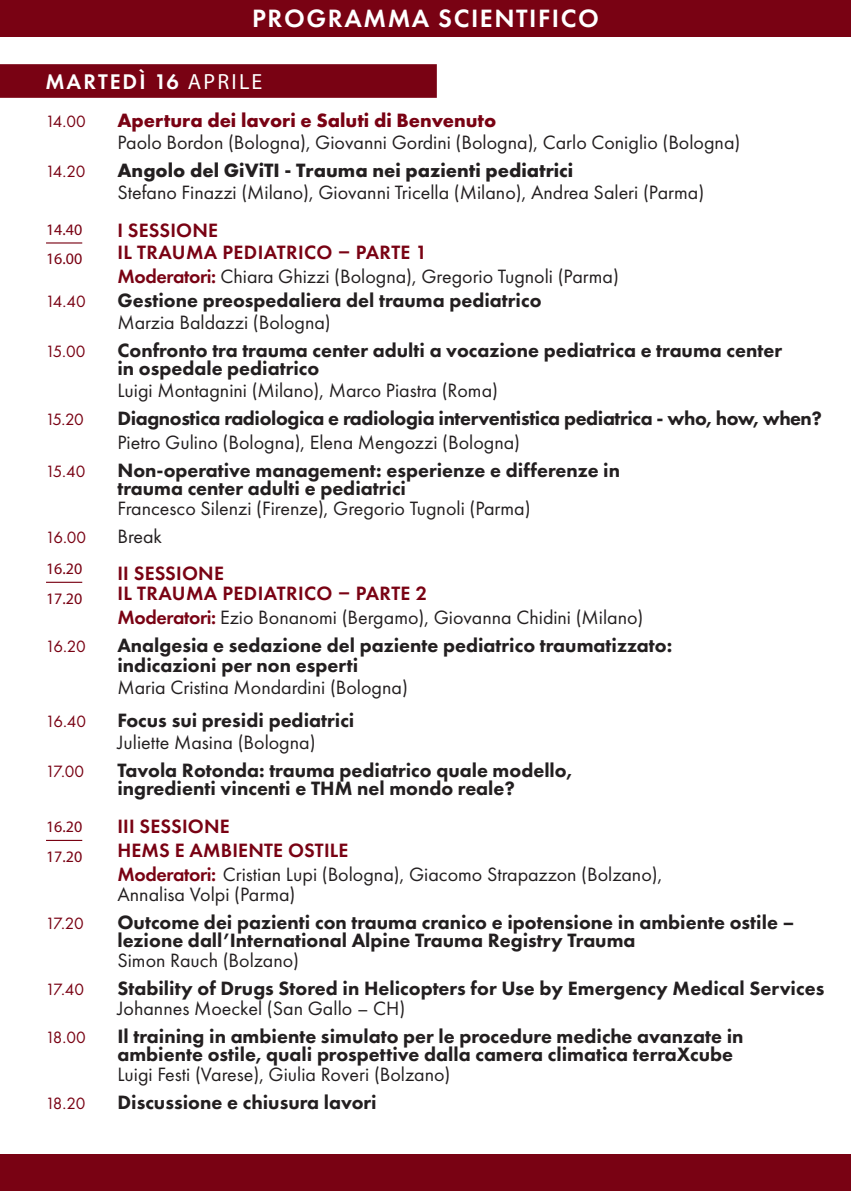
<style>
.page{position:relative;width:851px;height:1191px;background:#fff}
.page>*{position:absolute;margin:0;border:0;box-sizing:border-box;transform-origin:0 0}
.t1{font:600 26px "Futura PT";letter-spacing:.06em;color:#fff}
.t2{font:600 22px "Futura PT";letter-spacing:.09em;color:#fff}
.t3{font:800 20px/18px "Futura PT";color:#231f20}
.t4{font:20px/24px "Futura PT";color:#231f20}
.t5{font:800 20px "Futura PT";letter-spacing:-.02em;color:#231f20}
.t6{font:600 20px/22px "Futura PT";letter-spacing:.02em;color:#790213}
.t7{font:700 20px "Futura PT";color:#231f20}
.t8{font:700 20px "Futura PT";color:#790213}
.t9{font:17px "Futura PT";letter-spacing:-.075em;color:#790213}
.t10{font:16px/29.8px "Myriad Pro";color:#790213}
.s1{font-family:"Myriad Pro";font-weight:400}
.s2{font-weight:600;color:#790213}
</style>
<div class="page">
<div style="left:0;top:0;width:850px;height:37px;background:#790213"></div>
<div style="left:0;top:1154px;width:850px;height:37px;background:#790213"></div>
<div style="left:1px;top:65px;width:435px;height:32px;background:#790213"></div>
<div style="left:0;top:64px;width:437px;height:34px;border:2px solid #790213"></div>
<hr style="left:46px;top:242px;width:36px;height:1px;background:#790213">
<hr style="left:46px;top:582px;width:36px;height:1px;background:#790213">
<hr style="left:46px;top:840px;width:36px;height:1px;background:#790213">
<h1 class="t1" style="left:252px;top:2px;width:348px">PROGRAMMA SCIENTIFICO</h1>
<p class="t2" style="left:45px;top:68px;width:218px">MARTEDÌ 16 <span class="s1">APRILE</span></p>
<p class="t9" style="left:45px;top:111px;width:42px">14.00</p>
<p class="t8" style="left:117px;top:107px;width:380px">Apertura dei lavori e Saluti di Benvenuto</p>
<p class="t4" style="left:117px;top:130px;width:624px">Paolo Bordon (Bologna), Giovanni Gordini (Bologna), Carlo Coniglio (Bologna)</p>
<p class="t9" style="left:45px;top:161px;width:41px">14.20</p>
<p class="t7" style="left:117px;top:157px;width:457px">Angolo del GiViTI - Trauma nei pazienti pediatrici</p>
<p class="t4" style="left:117px;top:180px;width:588px">Stefano Finazzi (Milano), Giovanni Tricella (Milano), Andrea Saleri (Parma)</p>
<p class="t6" style="left:117px;top:219px;width:311px">I SESSIONE<br>IL TRAUMA PEDIATRICO – PARTE 1</p>
<p class="t4" style="left:117px;top:264px;width:503px"><span class="s2">Moderatori:</span> Chiara Ghizzi (Bologna), Gregorio Tugnoli (Parma)</p>
<p class="t9" style="left:45px;top:291px;width:42px">14.40</p>
<p class="t3" style="left:117px;top:291px;width:425px">Gestione preospedaliera del trauma pediatrico</p>
<p class="t4" style="left:117px;top:310px;width:215px">Marzia Baldazzi (Bologna)</p>
<p class="t9" style="left:45px;top:341px;width:42px">15.00</p>
<p class="t3" style="left:117px;top:341px;width:666px">Confronto tra trauma center adulti a vocazione pediatrica e trauma center in ospedale pediatrico</p>
<p class="t4" style="left:117px;top:378px;width:382px">Luigi Montagnini (Milano), Marco Piastra (Roma)</p>
<p class="t9" style="left:45px;top:409px;width:40px">15.20</p>
<p class="t5" style="left:117px;top:406px;width:706px">Diagnostica radiologica e radiologia interventistica pediatrica - who, how, when?</p>
<p class="t4" style="left:117px;top:430px;width:404px">Pietro Gulino (Bologna), Elena Mengozzi (Bologna)</p>
<p class="t9" style="left:45px;top:461px;width:42px">15.40</p>
<p class="t3" style="left:117px;top:461px;width:504px">Non-operative management: esperienze e differenze in trauma center adulti e pediatrici</p>
<p class="t4" style="left:117px;top:496px;width:414px">Francesco Silenzi (Firenze), Gregorio Tugnoli (Parma)</p>
<p class="t9" style="left:45px;top:527px;width:42px">16.00</p>
<p class="t4" style="left:117px;top:524px;width:46px">Break</p>
<p class="t6" style="left:117px;top:563px;width:311px;line-height:20px">II SESSIONE<br>IL TRAUMA PEDIATRICO – PARTE 2</p>
<p class="t4" style="left:117px;top:605px;width:527px"><span class="s2">Moderatori:</span> Ezio Bonanomi (Bergamo), Giovanna Chidini (Milano)</p>
<p class="t9" style="left:45px;top:636px;width:42px">16.20</p>
<p class="t3" style="left:117px;top:634px;width:556px;line-height:20px">Analgesia e sedazione del paziente pediatrico traumatizzato: indicazioni per non esperti</p>
<p class="t4" style="left:117px;top:675px;width:292px">Maria Cristina Mondardini (Bologna)</p>
<p class="t9" style="left:45px;top:711px;width:42px">16.40</p>
<p class="t3" style="left:117px;top:710px;width:238px">Focus sui presidi pediatrici</p>
<p class="t4" style="left:117px;top:730px;width:200px">Juliette Masina (Bologna)</p>
<p class="t9" style="left:45px;top:761px;width:40px">17.00</p>
<p class="t3" style="left:117px;top:760px;width:456px">Tavola Rotonda: trauma pediatrico quale modello, ingredienti vincenti e THM nel mondo reale?</p>
<p class="t4" style="left:117px;top:814px;width:546px"><span class="s2">III SESSIONE<br>HEMS E AMBIENTE OSTILE<br>Moderatori:</span> Cristian Lupi (Bologna), Giacomo Strapazzon (Bolzano),</p>
<p class="t4" style="left:117px;top:882px;width:179px">Annalisa Volpi (Parma)</p>
<p class="t9" style="left:45px;top:913px;width:40px">17.20</p>
<p class="t3" style="left:117px;top:912px;width:678px">Outcome dei pazienti con trauma cranico e ipotensione in ambiente ostile – lezione dall’International Alpine Trauma Registry Trauma</p>
<p class="t4" style="left:117px;top:948px;width:183px">Simon Rauch (Bolzano)</p>
<p class="t9" style="left:45px;top:979px;width:40px">17.40</p>
<p class="t3" style="left:117px;top:978px;width:708px">Stability of Drugs Stored in Helicopters for Use by Emergency Medical Services</p>
<p class="t4" style="left:117px;top:996px;width:289px">Johannes Moeckel (San Gallo – CH)</p>
<p class="t9" style="left:45px;top:1027px;width:42px">18.00</p>
<p class="t3" style="left:117px;top:1026px;width:627px">Il training in ambiente simulato per le procedure mediche avanzate in ambiente ostile, quali prospettive dalla camera climatica terraXcube</p>
<p class="t4" style="left:117px;top:1062px;width:334px">Luigi Festi (Varese), Giulia Roveri (Bolzano)</p>
<p class="t9" style="left:45px;top:1093px;width:41px">18.20</p>
<p class="t3" style="left:117px;top:1092px;width:261px">Discussione e chiusura lavori</p>
<p class="t10" style="left:46px;top:214px;width:38px">14.40<br>16.00</p>
<p class="t10" style="left:46px;top:553px;width:38px">16.20<br>17.20</p>
<p class="t10" style="left:46px;top:811px;width:38px">16.20<br>17.20</p>
</div>
